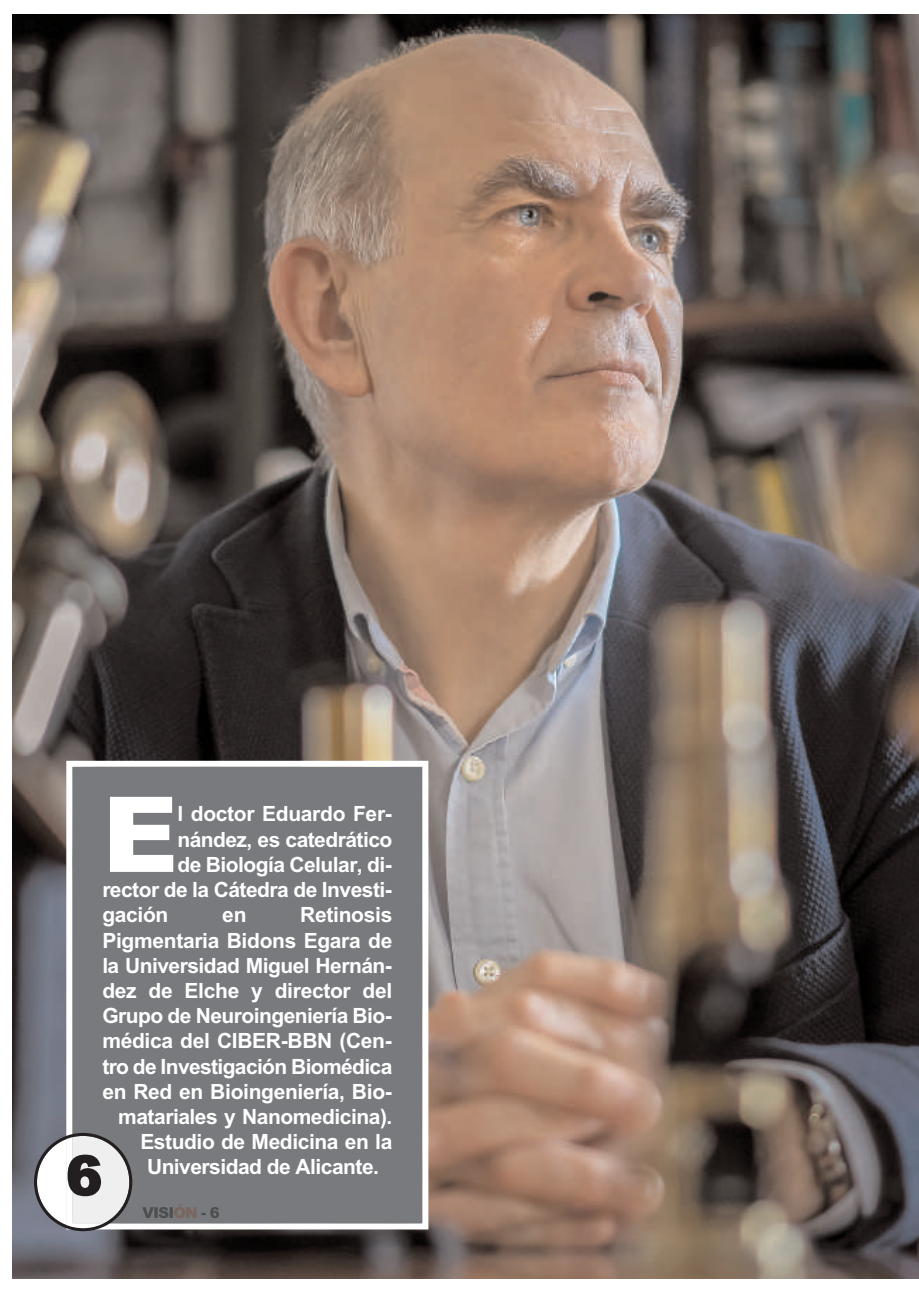
<style>
.page{position:relative;width:919px;height:1289px;background:#fff}
.page>*{position:absolute;margin:0;border:0;box-sizing:border-box;transform-origin:0 0}
.t1{font:900 104.85px "Arial";color:#fff}
.t2{font:900 54px "Arial";color:#231f20}
.t3{font:700 21px "Arial";letter-spacing:-.025em;color:#fff}
</style>
<div class="page">
<img style="left:13px;top:14px;width:905px;height:1264px">
<div style="left:73px;top:767px;width:348px;height:455px;background:#787a7d"></div>
<img style="left:142px;top:1206px;width:31px;height:12px">
<svg style="left:174px;top:1204px;width:22px;height:14px"></svg>
<img style="left:201px;top:1206px;width:18px;height:12px">
<div style="left:66px;top:760px;width:362px;height:469px;border:6px solid #fff"></div>
<svg style="left:34px;top:1132px;width:98px;height:99px"></svg>
<h1 class="t1" style="left:102px;top:774px;width:77px">E</h1>
<p class="t3" style="left:177px;top:802px;width:216px">l doctor Eduardo Fer-</p>
<p class="t3" style="left:177px;top:827px;width:216px">nández, es catedrático</p>
<p class="t3" style="left:177px;top:852px;width:216px">de Biología Celular, di-</p>
<p class="t3" style="left:102px;top:877px;width:291px">rector de la Cátedra de Investi-</p>
<p class="t3" style="left:102px;top:902px;width:68px">gación</p>
<p class="t3" style="left:222px;top:902px;width:26px">en</p>
<p class="t3" style="left:300px;top:902px;width:94px">Retinosis</p>
<p class="t3" style="left:102px;top:928px;width:291px">Pigmentaria Bidons Egara de</p>
<p class="t3" style="left:102px;top:953px;width:291px">la Universidad Miguel Hernán-</p>
<p class="t3" style="left:102px;top:978px;width:291px">dez de Elche y director del</p>
<p class="t3" style="left:102px;top:1003px;width:291px">Grupo de Neuroingeniería Bio-</p>
<p class="t3" style="left:102px;top:1028px;width:291px">médica del CIBER-BBN (Cen-</p>
<p class="t3" style="left:102px;top:1054px;width:291px">tro de Investigación Biomédica</p>
<p class="t3" style="left:102px;top:1079px;width:291px">en Red en Bioingeniería, Bio-</p>
<p class="t3" style="left:118px;top:1104px;width:275px">matariales y Nanomedicina).</p>
<p class="t3" style="left:140px;top:1129px;width:253px">Estudio de Medicina en la</p>
<p class="t3" style="left:147px;top:1154px;width:233px">Universidad de Alicante.</p>
<h2 class="t2" style="left:66px;top:1144px;width:38px">6</h2>
</div>
